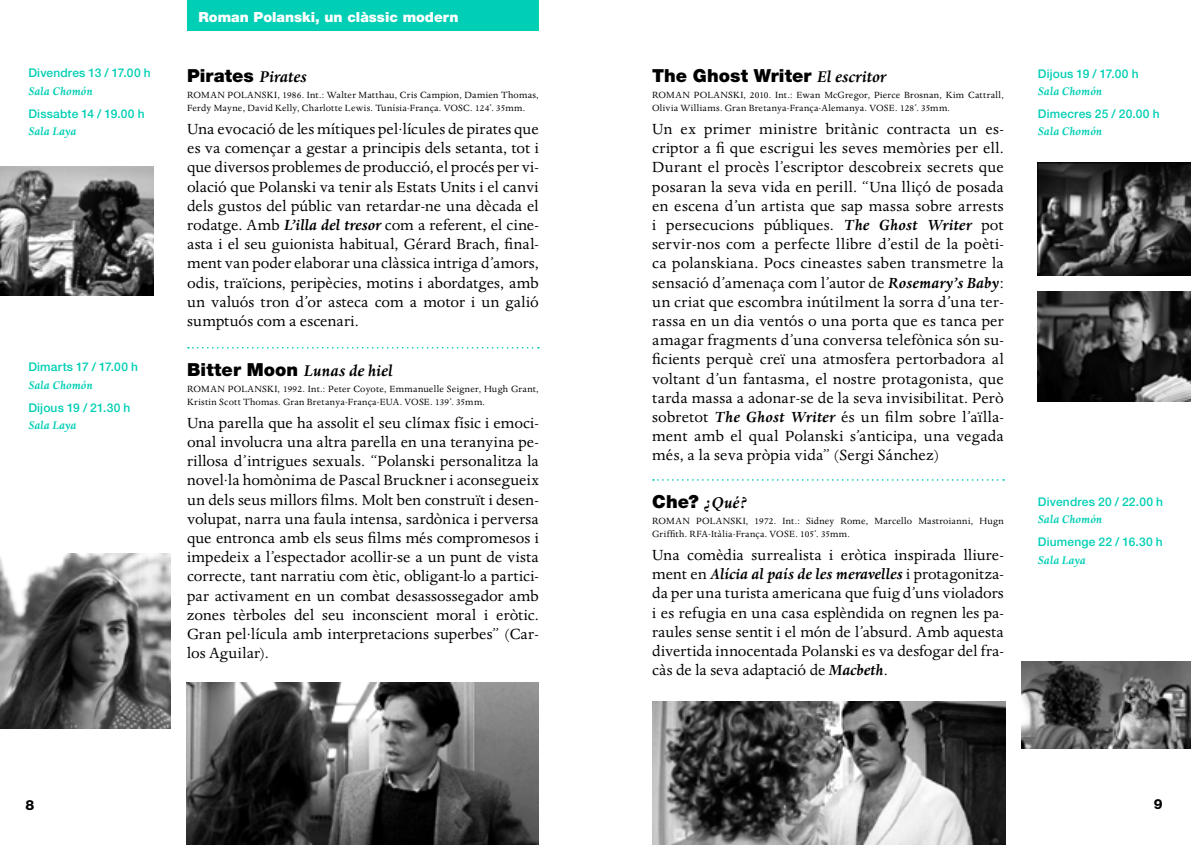
<style>
.page{position:relative;width:1191px;height:845px;background:#fff}
.page>*{position:absolute;margin:0;border:0;box-sizing:border-box;transform-origin:0 0}
.t1{font:900 18px "Helvetica Neue LT";letter-spacing:.005em;color:#000}
.t2{font:italic 700 18px "Dante";color:#000}
.t3{font:17px/19.2px "Dante";letter-spacing:.005em;color:#000;text-align:justify}
.t4{font:900 14px "Helvetica Neue LT";color:#fff}
.t5{font:800 14px "Helvetica Neue LT";color:#000}
.t6{font:italic 700 12.8px "Dante";letter-spacing:.01em;color:#00cfb5}
.t7{font:500 12px "Helvetica Neue LT";letter-spacing:.015em;color:#00cfb5}
.t8{font:10.4px/13.6px "Dante";letter-spacing:.025em;color:#000}
.s1{font-family:"Dante";font-weight:700;font-style:italic}
.s2{font-weight:700;font-style:italic}
.s3{font-family:"Helvetica Neue LT";font-weight:900;font-style:normal}
</style>
<div class="page">
<svg style="left:188px;top:347px;width:351px;height:1px"></svg>
<img style="left:0;top:167px;width:153px;height:128px">
<img style="left:0;top:554px;width:170px;height:174px">
<img style="left:186px;top:682px;width:353px;height:163px">
<svg style="left:653px;top:479px;width:351px;height:2px"></svg>
<img style="left:1037px;top:162px;width:154px;height:114px">
<img style="left:1037px;top:291px;width:154px;height:111px">
<img style="left:1021px;top:661px;width:170px;height:88px">
<img style="left:652px;top:702px;width:353px;height:143px">
<div style="left:187px;top:0;width:352px;height:30px;background:#00cfb5"></div>
<p class="t7" style="left:28px;top:66px;width:124px">Divendres 13 / 17.00 h</p>
<p class="t6" style="left:28px;top:84px;width:66px">Sala Chomón</p>
<p class="t7" style="left:28px;top:106px;width:118px">Dissabte 14 / 19.00 h</p>
<p class="t6" style="left:28px;top:124px;width:49px">Sala Laya</p>
<p class="t7" style="left:28px;top:360px;width:111px">Dimarts 17 / 17.00 h</p>
<p class="t6" style="left:28px;top:378px;width:66px">Sala Chomón</p>
<p class="t7" style="left:28px;top:400px;width:104px">Dijous 19 / 21.30 h</p>
<p class="t6" style="left:28px;top:418px;width:49px">Sala Laya</p>
<p class="t4" style="left:198px;top:9px;width:261px">Roman Polanski, un clàssic modern</p>
<p class="t1" style="left:187px;top:65px;width:121px">Pirates <span class="s1">Pirates</span></p>
<p class="t8" style="left:187px;top:88px;width:353px">ROMAN POLANSKI, 1986. Int.: Walter Matthau, Cris Campion, Damien Thomas,<br>Ferdy Mayne, David Kelly, Charlotte Lewis. Tunísia-França. VOSC. 124’. 35mm.</p>
<p class="t3" style="left:187px;top:120px;width:353px">Una evocació de les mítiques pel·lícules de pirates que es va començar a gestar a principis dels setanta, tot i que diversos problemes de producció, el procés per vi&shy;olació que Polanski va tenir als Estats Units i el canvi dels gustos del públic van retardar-ne una dècada el rodatge. Amb <span class="s2">L’illa del tresor</span> com a referent, el cine&shy;asta i el seu guionista habitual, Gérard Brach, final&shy;ment van poder elaborar una clàssica intriga d’amors, odis, traïcions, peripècies, motins i abordatges, amb un valuós tron d’or asteca com a motor i un galió sumptuós com a escenari.</p>
<p class="t2" style="left:187px;top:360px;width:207px"><span class="s3">Bitter Moon</span> Lunas de hiel</p>
<p class="t8" style="left:187px;top:382px;width:353px">ROMAN POLANSKI, 1992. Int.: Peter Coyote, Emmanuelle Seigner, Hugh Grant,<br>Kristin Scott Thomas. Gran Bretanya-França-EUA. VOSE. 139’. 35mm.</p>
<p class="t3" style="left:187px;top:414px;width:353px">Una parella que ha assolit el seu clímax físic i emoci&shy;onal involucra una altra parella en una teranyina pe&shy;rillosa d’intrigues sexuals. “Polanski personalitza la novel·la homònima de Pascal Bruckner i aconsegueix un dels seus millors films. Molt ben construït i desen&shy;volupat, narra una faula intensa, sardònica i perversa que entronca amb els seus films més compromesos i impedeix a l’espectador acollir-se a un punt de vista correcte, tant narratiu com ètic, obligant-lo a partici&shy;par activament en un combat desassossegador amb zones tèrboles del seu inconscient moral i eròtic.<br>Gran pel·lícula amb interpretacions superbes” (Car&shy;los Aguilar).</p>
<p class="t5" style="left:26px;top:796px;width:10px">8</p>
<p class="t1" style="left:652px;top:65px;width:235px">The Ghost Writer <span class="s1">El escritor</span></p>
<p class="t8" style="left:652px;top:88px;width:353px">ROMAN POLANSKI, 2010. Int.: Ewan McGregor, Pierce Brosnan, Kim Cattrall,<br>Olivia Williams. Gran Bretanya-França-Alemanya. VOSE. 128’. 35mm.</p>
<p class="t3" style="left:652px;top:120px;width:353px">Un ex primer ministre britànic contracta un es&shy;criptor a fi que escrigui les seves memòries per ell.<br>Durant el procès l’escriptor descobreix secrets que posaran la seva vida en perill. “Una lliçó de posada en escena d’un artista que sap massa sobre arrests i persecucions públiques. <span class="s2">The Ghost Writer</span> pot servir-nos com a perfecte llibre d’estil de la poèti&shy;ca polanskiana. Pocs cineastes saben transmetre la sensació d’amenaça com l’autor de <span class="s2">Rosemary’s Baby</span>: un criat que escombra inútilment la sorra d’una ter&shy;rassa en un dia ventós o una porta que es tanca per amagar fragments d’una conversa telefònica són su&shy;ficients perquè creï una atmosfera pertorbadora al voltant d’un fantasma, el nostre protagonista, que tarda massa a adonar-se de la seva invisibilitat. Però sobretot <span class="s2">The Ghost Writer</span> és un film sobre l’aïlla&shy;ment amb el qual Polanski s’anticipa, una vegada més, a la seva pròpia vida” (Sergi Sánchez)</p>
<p class="t2" style="left:652px;top:493px;width:96px"><span class="s3">Che?</span> ¿Qué?</p>
<p class="t8" style="left:652px;top:514px;width:353px">ROMAN POLANSKI, 1972. Int.: Sidney Rome, Marcello Mastroianni, Hugn<br>Griffith. RFA-Itàlia-França. VOSE. 105’. 35mm.</p>
<p class="t3" style="left:652px;top:546px;width:353px">Una comèdia surrealista i eròtica inspirada lliure&shy;ment en <span class="s2">Alícia al país de les meravelles</span> i protagonitza&shy;da per una turista americana que fuig d’uns violadors i es refugia en una casa esplèndida on regnen les pa&shy;raules sense sentit i el món de l’absurd. Amb aquesta divertida innocentada Polanski es va desfogar del fra&shy;càs de la seva adaptació de <span class="s2">Macbeth</span>.</p>
<p class="t7" style="left:1037px;top:66px;width:102px">Dijous 19 / 17.00 h</p>
<p class="t6" style="left:1037px;top:84px;width:66px">Sala Chomón</p>
<p class="t7" style="left:1037px;top:107px;width:123px">Dimecres 25 / 20.00 h</p>
<p class="t6" style="left:1037px;top:124px;width:66px">Sala Chomón</p>
<p class="t7" style="left:1037px;top:495px;width:127px">Divendres 20 / 22.00 h</p>
<p class="t6" style="left:1037px;top:512px;width:66px">Sala Chomón</p>
<p class="t7" style="left:1037px;top:535px;width:126px">Diumenge 22 / 16.30 h</p>
<p class="t6" style="left:1037px;top:553px;width:49px">Sala Laya</p>
<p class="t5" style="left:1154px;top:795px;width:10px">9</p>
</div>
